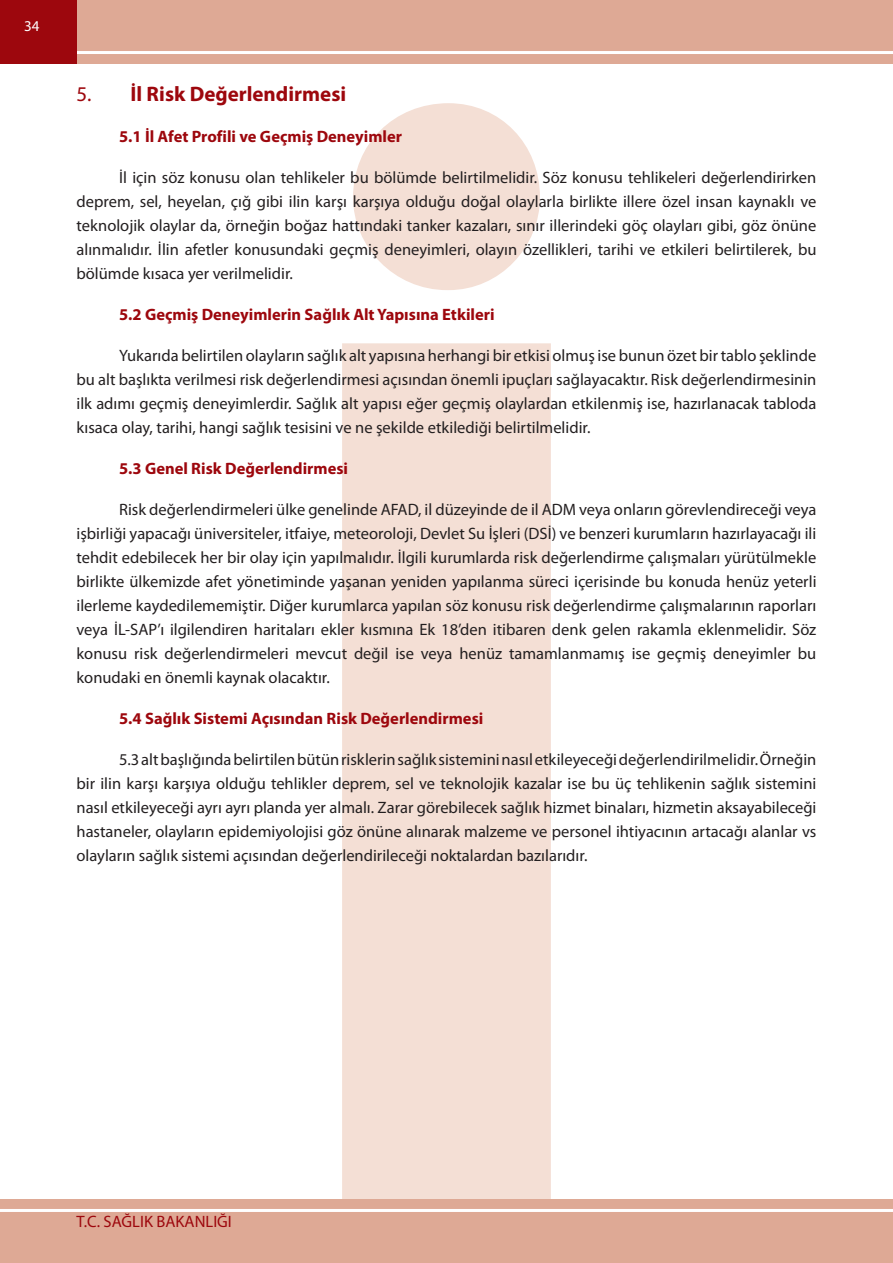
<style>
.page{position:relative;width:893px;height:1263px;background:#fff}
.page>*{position:absolute;margin:0;border:0;box-sizing:border-box;transform-origin:0 0}
.t1{font:700 21px "Myriad Pro";color:#9d070d}
.t2{font:16.5px/24px "Myriad Pro";color:#231f20;text-align:justify}
.t3{font:700 16.5px "Myriad Pro";color:#9d070d}
.t4{font:16.5px "Myriad Pro";color:#9d070d}
.t5{font:15px "Myriad Pro";color:#fff}
.s1{font-weight:400}
</style>
<div class="page">
<div style="left:0;top:0;width:893px;height:64px;background:#dea995"></div>
<hr style="left:0;top:51px;width:893px;height:3px;background:#fff">
<div style="left:0;top:0;width:77px;height:64px;background:#9d070d"></div>
<svg style="left:342px;top:103px;width:209px;height:1096px;background:#f5e2d9"></svg>
<div style="left:0;top:1199px;width:893px;height:64px;background:#dea995"></div>
<hr style="left:0;top:1209px;width:893px;height:3px;background:#fff">
<p class="t5" style="left:24px;top:17px;width:17px">34</p>
<p class="t1" style="left:77px;top:80px;width:271px"><span class="s1">5.</span> İl Risk Değerlendirmesi</p>
<p class="t3" style="left:119px;top:125px;width:284px">5.1 İl Afet Profili ve Geçmiş Deneyimler</p>
<p class="t2" style="left:77px;top:165px;width:741px;text-indent:43px">İl için söz konusu olan tehlikeler bu bölümde belirtilmelidir. Söz konusu tehlikeleri değerlendirirken deprem, sel, heyelan, çığ gibi ilin karşı karşıya olduğu doğal olaylarla birlikte illere özel insan kaynaklı ve teknolojik olaylar da, örneğin boğaz hattındaki tanker kazaları, sınır illerindeki göç olayları gibi, göz önüne alınmalıdır. İlin afetler konusundaki geçmiş deneyimleri, olayın özellikleri, tarihi ve etkileri belirtilerek, bu bölümde kısaca yer verilmelidir.</p>
<p class="t3" style="left:119px;top:303px;width:377px">5.2 Geçmiş Deneyimlerin Sağlık Alt Yapısına Etkileri</p>
<p class="t2" style="left:77px;top:343px;width:741px;text-indent:43px">Yukarıda belirtilen olayların sağlık alt yapısına herhangi bir etkisi olmuş ise bunun özet bir tablo şeklinde bu alt başlıkta verilmesi risk değerlendirmesi açısından önemli ipuçları sağlayacaktır. Risk değerlendirmesinin ilk adımı geçmiş deneyimlerdir. Sağlık alt yapısı eğer geçmiş olaylardan etkilenmiş ise, hazırlanacak tabloda kısaca olay, tarihi, hangi sağlık tesisini ve ne şekilde etkilediği belirtilmelidir.</p>
<p class="t3" style="left:119px;top:458px;width:231px">5.3 Genel Risk Değerlendirmesi</p>
<p class="t2" style="left:77px;top:497px;width:741px;text-indent:43px">Risk değerlendirmeleri ülke genelinde AFAD, il düzeyinde de il ADM veya onların görevlendireceği veya işbirliği yapacağı üniversiteler, itfaiye, meteoroloji, Devlet Su İşleri (DSİ) ve benzeri kurumların hazırlayacağı ili tehdit edebilecek her bir olay için yapılmalıdır. İlgili kurumlarda risk değerlendirme çalışmaları yürütülmekle birlikte ülkemizde afet yönetiminde yaşanan yeniden yapılanma süreci içerisinde bu konuda henüz yeterli ilerleme kaydedilememiştir. Diğer kurumlarca yapılan söz konusu risk değerlendirme çalışmalarının raporları veya İL-SAP’ı ilgilendiren haritaları ekler kısmına Ek 18’den itibaren denk gelen rakamla eklenmelidir. Söz konusu risk değerlendirmeleri mevcut değil ise veya henüz tamamlanmamış ise geçmiş deneyimler bu konudaki en önemli kaynak olacaktır.</p>
<p class="t3" style="left:119px;top:708px;width:366px">5.4 Sağlık Sistemi Açısından Risk Değerlendirmesi</p>
<p class="t2" style="left:77px;top:747px;width:741px;text-indent:43px">5.3 alt başlığında belirtilen bütün risklerin sağlık sistemini nasıl etkileyeceği değerlendirilmelidir. Örneğin bir ilin karşı karşıya olduğu tehlikler deprem, sel ve teknolojik kazalar ise bu üç tehlikenin sağlık sistemini nasıl etkileyeceği ayrı ayrı planda yer almalı. Zarar görebilecek sağlık hizmet binaları, hizmetin aksayabileceği hastaneler, olayların epidemiyolojisi göz önüne alınarak malzeme ve personel ihtiyacının artacağı alanlar vs olayların sağlık sistemi açısından değerlendirileceği noktalardan bazılarıdır.</p>
<p class="t4" style="left:77px;top:1211px;width:157px">T.C. SAĞLIK BAKANLIĞI</p>
</div>
